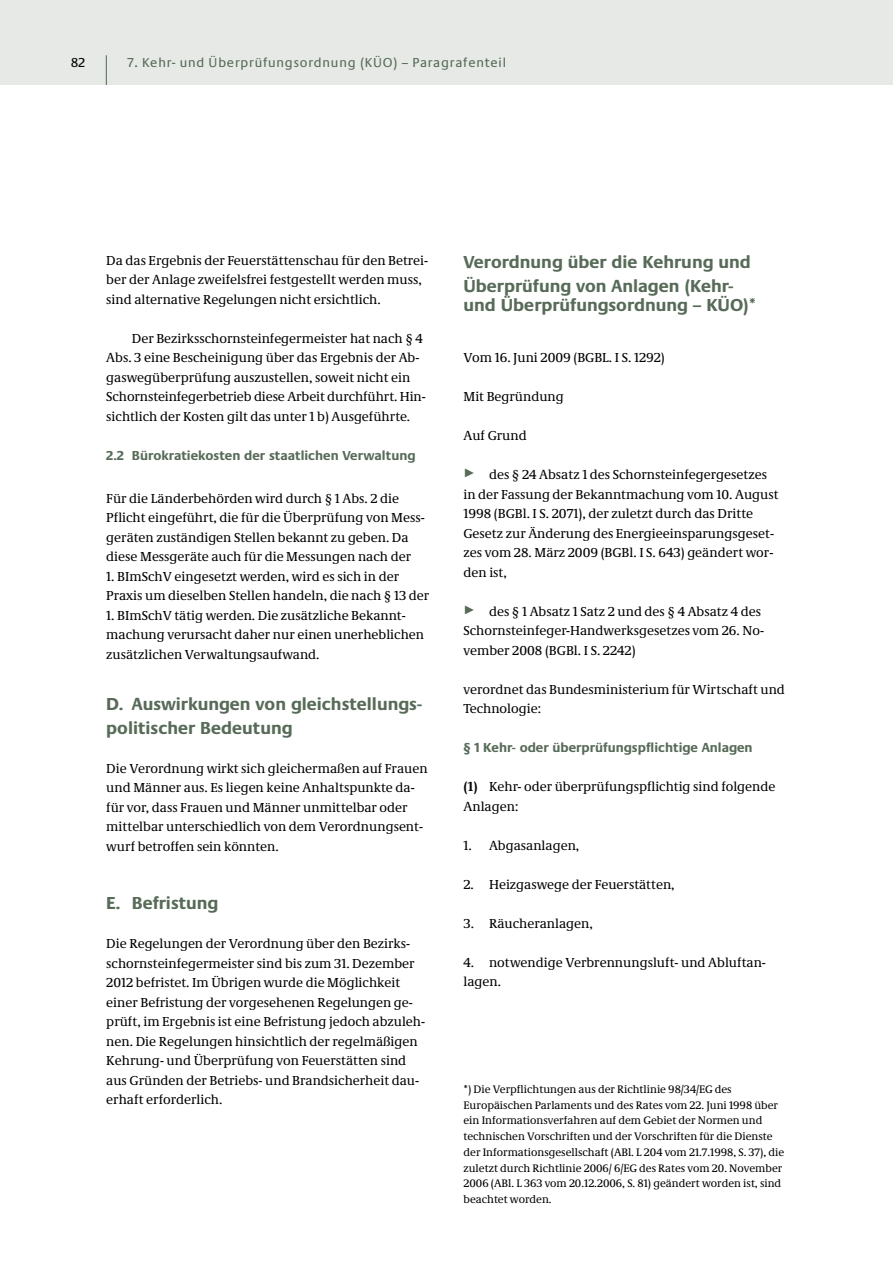
<style>
.page{position:relative;width:893px;height:1263px;background:#fff}
.page>*{position:absolute;margin:0;border:0;box-sizing:border-box;transform-origin:0 0}
.t1{font:700 18px/24px "Neue Praxis";color:#576b58}
.t2{font:13.5px/19.5px "Neue Demos";color:#000}
.t3{font:700 13.5px "Neue Praxis";color:#576b58}
.t4{font:13.5px "Neue Praxis";letter-spacing:.06em;color:#576b58}
.t5{font:13.5px "Neue Praxis";color:#000}
.t6{font:11.25px/15.8px "Neue Demos";color:#000}
.s1{color:#576b58}
.s2{font-weight:700}
</style>
<div class="page">
<div style="left:1px;top:0;width:892px;height:85px;background:#e6e9e6"></div>
<hr style="left:106px;top:55px;width:1px;height:30px;background:#576b58">
<p class="t5" style="left:71px;top:58px;width:16px">82</p>
<p class="t4" style="left:128px;top:58px;width:380px">7. Kehr- und Überprüfungsordnung (KÜO) – Paragrafenteil</p>
<p class="t2" style="left:106px;top:252px;width:323px">Da das Ergebnis der Feuerstättenschau für den Be trei - ber der Anlage zweifelsfrei festgestellt werden muss, sind alternative Regelungen nicht ersichtlich.</p>
<p class="t2" style="left:106px;top:330px;width:321px;text-indent:26px">Der Bezirksschornsteinfegermeister hat nach § 4<br>Abs. 3 eine Bescheinigung über das Ergebnis der Ab - gaswegüberprüfung auszustellen, soweit nicht ein Schornsteinfegerbetrieb diese Arbeit durchführt. Hin&shy;sichtlich der Kosten gilt das unter 1 b) Ausgeführte.</p>
<p class="t3" style="left:106px;top:450px;width:311px">2.2 Bürokratiekosten der staatlichen Verwaltung</p>
<p class="t2" style="left:106px;top:489px;width:320px">Für die Länderbehörden wird durch § 1 Abs. 2 die Pflicht eingeführt, die für die Überprüfung von Mess - geräten zuständigen Stellen bekannt zu geben. Da diese Messgeräte auch für die Messungen nach der</p>
<p class="t2" style="left:106px;top:567px;width:324px">1. BImSchV eingesetzt werden, wird es sich in der<br>Pra xis um dieselben Stellen handeln, die nach § 13 der</p>
<p class="t2" style="left:106px;top:606px;width:319px">1. BImSchV tätig werden. Die zusätzliche Bekannt - machung verursacht daher nur einen unerheblichen zusätzlichen Verwaltungsaufwand.</p>
<h1 class="t1" style="left:106px;top:693px;width:318px">D. Auswirkungen von gleichstellungs&shy;politischer Bedeutung</h1>
<p class="t2" style="left:106px;top:759px;width:323px">Die Verordnung wirkt sich gleichermaßen auf Frauen und Männer aus. Es liegen keine Anhaltspunkte da&shy;für vor, dass Frauen und Männer unmittelbar oder mit tel bar unterschiedlich von dem Verordnungs ent - wurf betroffen sein könnten.</p>
<h1 class="t1" style="left:106px;top:892px;width:114px">E. Befristung</h1>
<p class="t2" style="left:106px;top:935px;width:320px">Die Regelungen der Verordnung über den Bezirks - schornsteinfegermeister sind bis zum 31. Dezember 2012 befristet. Im Übrigen wurde die Möglichkeit einer Befristung der vorgesehenen Regelungen ge - prüft, im Ergebnis ist eine Befristung jedoch abzuleh&shy;nen. Die Regelungen hinsichtlich der regelmäßigen Kehrung- und Überprüfung von Feuerstätten sind aus Gründen der Betriebs- und Brandsicherheit dau&shy;erhaft erforderlich.</p>
<h1 class="t1" style="left:463px;top:251px;width:289px">Verordnung über die Kehrung und<br>Überprüfung von Anlagen (Kehr-</h1>
<h1 class="t1" style="left:463px;top:295px;width:294px">und Überprüfungsordnung – KÜO)*</h1>
<p class="t2" style="left:463px;top:349px;width:203px">Vom 16. Juni 2009 (BGBL. I S. 1292)</p>
<p class="t2" style="left:463px;top:388px;width:102px">Mit Begründung</p>
<p class="t2" style="left:463px;top:427px;width:65px">Auf Grund</p>
<p class="t2" style="left:463px;top:466px;width:316px"><span class="s1">✓</span> des § 24 Absatz 1 des Schornsteinfegergesetzes in der Fassung der Bekanntmachung vom 10. August 1998 (BGBl. I S. 2071), der zuletzt durch das Dritte Gesetz zur Änderung des Energieeinsparungs geset - zes vom 28. März 2009 (BGBl. I S. 643) geändert wor&shy;den ist,</p>
<p class="t2" style="left:463px;top:603px;width:302px"><span class="s1">✓</span> des § 1 Absatz 1 Satz 2 und des § 4 Absatz 4 des<br>Schornsteinfeger-Handwerksgesetzes vom 26. No - vem ber 2008 (BGBl. I S. 2242)</p>
<p class="t2" style="left:463px;top:681px;width:323px">verordnet das Bundesministerium für Wirtschaft und<br>Technologie:</p>
<p class="t3" style="left:463px;top:743px;width:291px">§ 1 Kehr- oder überprüfungspflichtige Anlagen</p>
<p class="t2" style="left:463px;top:778px;width:313px"><span class="s2">(1)</span> Kehr- oder überprüfungspflichtig sind folgende<br>Anlagen:</p>
<p class="t2" style="left:463px;top:837px;width:117px">1. Abgasanlagen,</p>
<p class="t2" style="left:463px;top:876px;width:213px">2. Heizgaswege der Feuerstätten,</p>
<p class="t2" style="left:463px;top:915px;width:131px">3. Räucheranlagen,</p>
<p class="t2" style="left:463px;top:954px;width:304px">4. notwendige Verbrennungsluft- und Abluftan - lagen.</p>
<p class="t6" style="left:463px;top:1082px;width:322px">*) Die Verpflichtungen aus der Richtlinie 98/34/EG des Europäischen Parlaments und des Rates vom 22. Juni 1998 über ein Informationsverfahren auf dem Gebiet der Normen und technischen Vorschriften und der Vorschriften für die Dienste der Informationsgesellschaft (ABl. L 204 vom 21.7.1998, S. 37), die zuletzt durch Richtlinie 2006/ 6/EG des Rates vom 20. November 2006 (ABl. L 363 vom 20.12.2006, S. 81) geändert worden ist, sind beachtet worden.</p>
</div>
